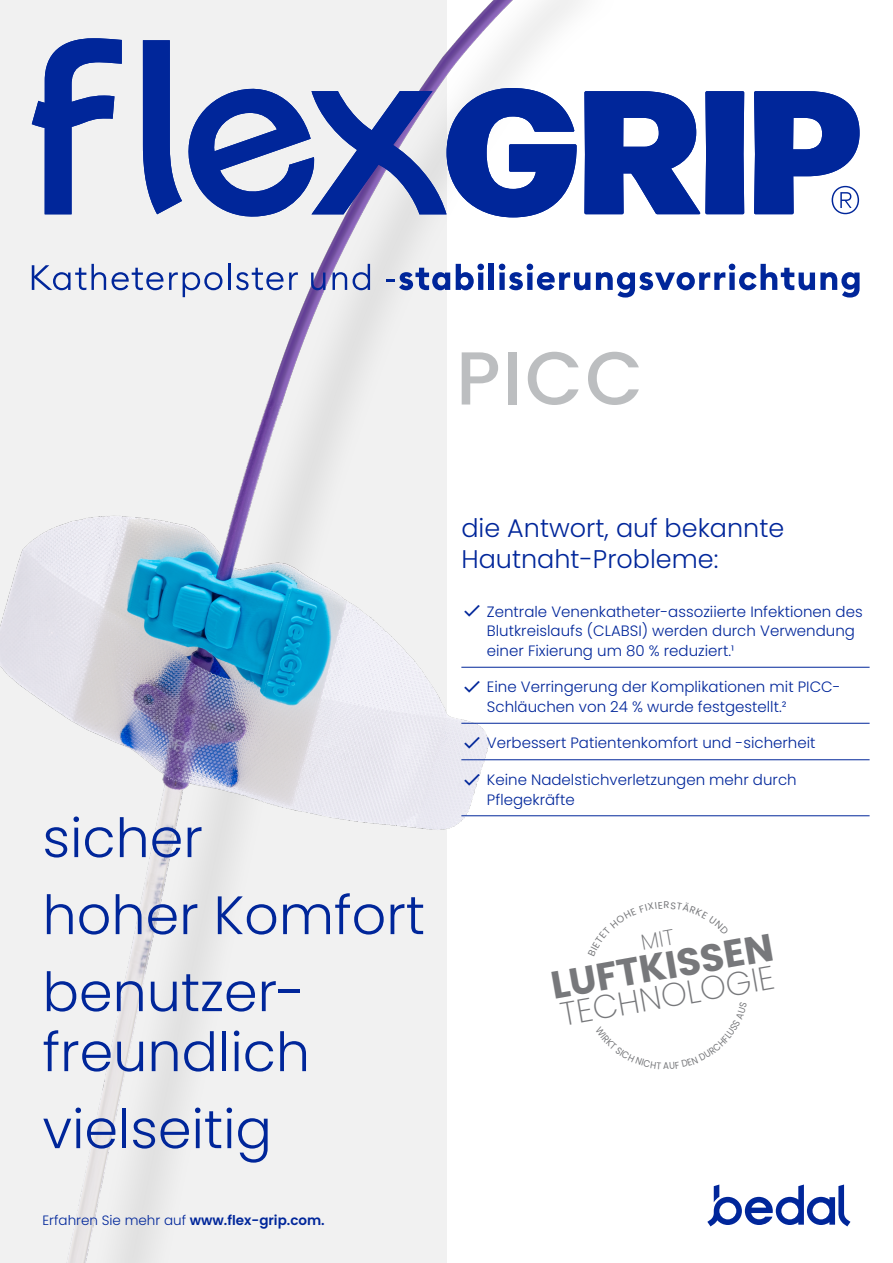
<style>
.page{position:relative;width:893px;height:1263px;background:#fff}
.page>*{position:absolute;margin:0;border:0;box-sizing:border-box;transform-origin:0 0}
.t1{font:500 75px "Poppins";color:#bcbec0}
.t2{font:300 54px/76.9px "Poppins";color:#00269a}
.t3{font:700 38.55px "Poppins";color:#77787b}
.t4{font:200 33px "Poppins";color:#77787b}
.t5{font:300 25.5px/30.6px "Poppins";color:#00269a}
.t6{font:300 15px/19.5px "Poppins";color:#00269a}
.t7{font:300 13.5px "Poppins";color:#00269a}
.t8{font:9.75px "Poppins";color:#77787b;scale:.9 1}
.s1{font-weight:600}
</style>
<div class="page">
<img style="left:0;top:0;width:870px;height:1263px">
<svg style="left:584px;top:91px;width:117px;height:123px"></svg>
<div style="left:705px;top:91px;width:39px;height:123px;background:#00269a;border-radius:2px"></div>
<svg style="left:143px;top:40px;width:434px;height:183px"></svg>
<svg style="left:32px;top:38px;width:90px;height:176px"></svg>
<svg style="left:754px;top:91px;width:106px;height:123px"></svg>
<svg style="left:32px;top:264px;width:74px;height:26px"></svg>
<svg style="left:112px;top:268px;width:51px;height:22px"></svg>
<svg style="left:169px;top:272px;width:53px;height:25px"></svg>
<hr style="left:228px;top:264px;width:3px;height:26px;background:#00269a">
<svg style="left:236px;top:268px;width:62px;height:22px"></svg>
<svg style="left:311px;top:273px;width:14px;height:17px"></svg>
<svg style="left:333px;top:272px;width:14px;height:18px"></svg>
<svg style="left:353px;top:264px;width:17px;height:26px"></svg>
<svg style="left:386px;top:268px;width:64px;height:22px"></svg>
<svg style="left:456px;top:264px;width:28px;height:26px"></svg>
<div style="left:489px;top:264px;width:5px;height:26px;background:#00269a"></div>
<svg style="left:499px;top:264px;width:91px;height:26px"></svg>
<svg style="left:596px;top:264px;width:264px;height:34px"></svg>
<svg style="left:707px;top:1184px;width:143px;height:42px"></svg>
<hr style="left:461px;top:667px;width:409px;height:1px;background:#00269a">
<hr style="left:461px;top:723px;width:409px;height:1px;background:#00269a">
<hr style="left:461px;top:759px;width:409px;height:1px;background:#00269a">
<hr style="left:461px;top:815px;width:409px;height:1px;background:#00269a">
<svg style="left:464px;top:605px;width:16px;height:12px"></svg>
<svg style="left:464px;top:681px;width:16px;height:11px"></svg>
<svg style="left:464px;top:737px;width:16px;height:12px"></svg>
<svg style="left:464px;top:773px;width:16px;height:12px"></svg>
<svg style="left:595px;top:1026px;width:66px;height:43px"></svg>
<svg style="left:669px;top:1002px;width:78px;height:67px"></svg>
<svg style="left:588px;top:902px;width:141px;height:54px"></svg>
<h1 class="t1" style="left:456px;top:335px;width:189px">PICC</h1>
<h2 class="t2" style="left:43px;top:800px;width:384px">sicher<br>hoher Komfort benutzer-</h2>
<h2 class="t2" style="left:43px;top:1014px;width:269px">freundlich vielseitig</h2>
<p class="t7" style="left:43px;top:1212px;width:284px">Erfahren Sie mehr auf <span class="s1">www.flex-grip.com.</span></p>
<h3 class="t5" style="left:461px;top:513px;width:324px">die Antwort, auf bekannte<br>Hautnaht-Probleme:</h3>
<p class="t6" style="left:487px;top:602px;width:377px">Zentrale Venenkatheter-assoziierte Infektionen des<br>Blutkreislaufs (CLABSI) werden durch Verwendung einer Fixierung um 80 % reduziert.¹</p>
<p class="t6" style="left:487px;top:677px;width:355px">Eine Verringerung der Komplikationen mit PICC-<br>Schläuchen von 24 % wurde festgestellt.²</p>
<p class="t6" style="left:487px;top:733px;width:330px">Verbessert Patientenkomfort und -sicherheit</p>
<p class="t6" style="left:487px;top:770px;width:311px">Keine Nadelstichverletzungen mehr durch<br>Pflegekräfte</p>
<h3 class="t3" style="left:548px;top:963px;width:226px;rotate:-10deg">LUFTKISSEN</h3>
<h3 class="t4" style="left:557px;top:996px;width:218px;rotate:-10deg">TECHNOLOGIE</h3>
<p class="t8" style="left:663px;top:1060px;width:8px">A</p>
</div>
